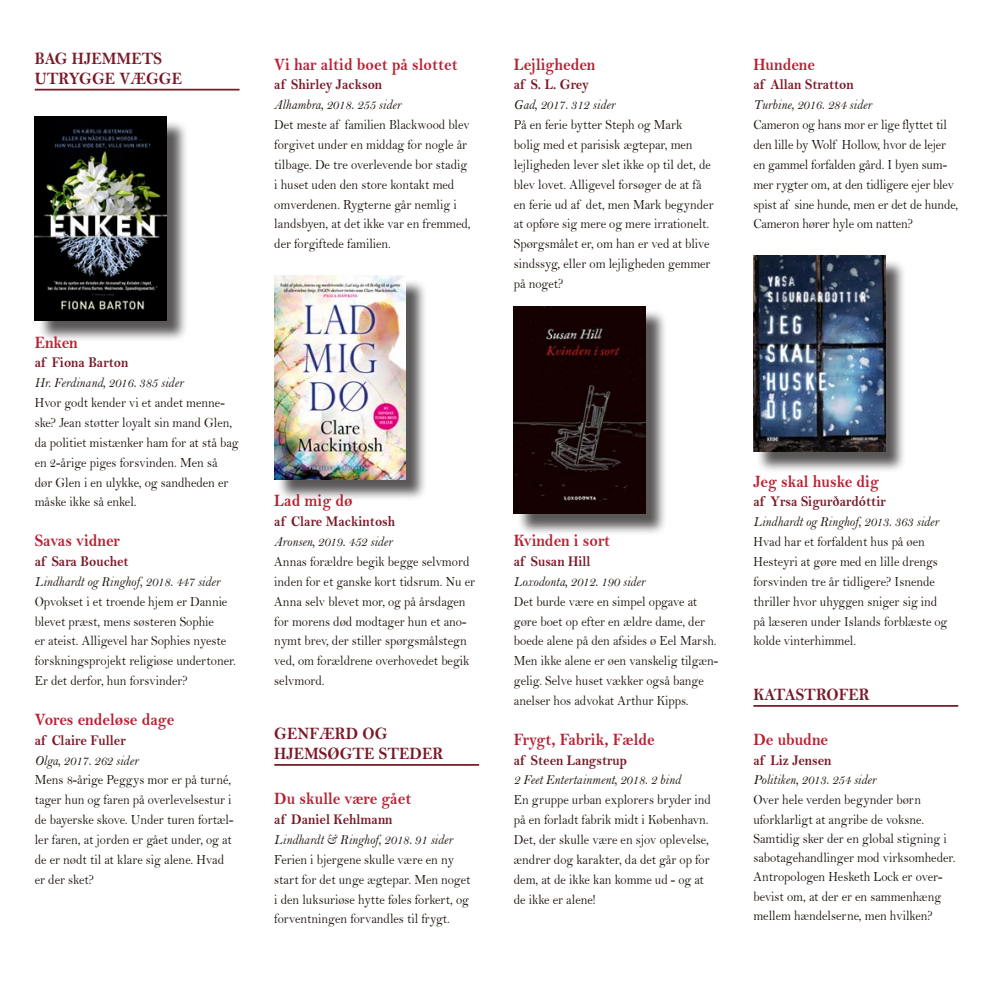
<style>
.page{position:relative;width:993px;height:993px;background:#fff}
.page>*{position:absolute;margin:0;border:0;box-sizing:border-box;transform-origin:0 0}
.titel{font:17.5px "Bell MT Bold";color:#b82133;scale:.9 1}
.underoverskrift{font:17.5px/19.2px "Bell MT Bold";color:#791928;scale:.9 1}
.forfatter{font:14.88px "Bell MT Bold";color:#791928;scale:.9 1}
.brød{font:14px/19.8px "Bell";color:#211713;scale:.9 1}
.forlag{font:14px "Bell MT Italic";color:#211713;scale:.9 1}
.titel-2{font:14px/19.2px "Bell";color:#211713;scale:.9 1}
</style>
<div class="page">
<hr style="left:35px;top:89px;width:204px;height:1px;background:#791928">
<div style="left:37px;top:119px;width:159px;height:230px;background:#231f20;opacity:.75"></div>
<img style="left:35px;top:117px;width:131px;height:203px">
<hr style="left:274px;top:763px;width:205px;height:2px;background:#791928">
<div style="left:277px;top:278px;width:158px;height:230px;background:#231f20;opacity:.75"></div>
<img style="left:274px;top:275px;width:132px;height:204px">
<div style="left:516px;top:309px;width:159px;height:234px;background:#231f20;opacity:.75"></div>
<img style="left:513px;top:306px;width:132px;height:207px">
<hr style="left:753px;top:704px;width:204px;height:2px;background:#791928">
<div style="left:755px;top:258px;width:159px;height:223px;background:#231f20;opacity:.75"></div>
<img style="left:753px;top:256px;width:131px;height:195px">
<p class="underoverskrift" style="left:35px;top:49px;width:165px">Bag hjemmets utrygge vægge</p>
<p class="titel" style="left:35px;top:331px;width:49px">Enken</p>
<p class="forfatter" style="left:35px;top:354px;width:105px">af Fiona Barton</p>
<p class="forlag" style="left:35px;top:374px;width:167px">Hr. Ferdinand, 2016. 385 sider</p>
<p class="brød" style="left:35px;top:392px;width:228px">Hvor godt kender vi et andet menne&shy;ske? Jean støtter loyalt sin mand Glen, da politiet mistænker ham for at stå bag en 2-årige piges forsvinden. Men så dør Glen i en ulykke, og sandheden er måske ikke så enkel.</p>
<p class="titel" style="left:35px;top:530px;width:96px">Savas vidner</p>
<p class="forfatter" style="left:35px;top:552px;width:106px">af Sara Bouchet</p>
<p class="forlag" style="left:35px;top:573px;width:207px">Lindhardt og Ringhof, 2018. 447 sider</p>
<p class="brød" style="left:35px;top:591px;width:225px">Opvokset i et troende hjem er Dannie blevet præst, mens søsteren Sophie<br>er ateist. Alligevel har Sophies nyeste forskningsprojekt religiøse undertoner.<br>Er det derfor, hun forsvinder?</p>
<p class="titel" style="left:35px;top:708px;width:156px">Vores endeløse dage</p>
<p class="forfatter" style="left:35px;top:731px;width:103px">af Claire Fuller</p>
<p class="forlag" style="left:35px;top:751px;width:117px">Olga, 2017. 262 sider</p>
<p class="brød" style="left:35px;top:769px;width:222px">Mens 8-årige Peggys mor er på turné, tager hun og faren på overlevelsestur i de bayerske skove. Under turen fortæl&shy;ler faren, at jorden er gået under, og at de er nødt til at klare sig alene. Hvad er der sket?</p>
<p class="titel" style="left:274px;top:53px;width:205px">Vi har altid boet på slottet</p>
<p class="forfatter" style="left:274px;top:76px;width:121px">af Shirley Jackson</p>
<p class="forlag" style="left:274px;top:96px;width:142px">Alhambra, 2018. 255 sider</p>
<p class="brød" style="left:274px;top:115px;width:220px">Det meste af familien Blackwood blev forgivet under en middag for nogle år tilbage. De tre overlevende bor stadig i huset uden den store kontakt med omverdenen. Rygterne går nemlig i landsbyen, at det ikke var en fremmed, der forgiftede familien.</p>
<p class="titel" style="left:274px;top:490px;width:88px">Lad mig dø</p>
<p class="forfatter" style="left:274px;top:512px;width:136px">af Clare Mackintosh</p>
<p class="forlag" style="left:274px;top:533px;width:133px">Aronsen, 2019. 452 sider</p>
<p class="brød" style="left:274px;top:551px;width:224px">Annas forældre begik begge selvmord inden for et ganske kort tidsrum. Nu er Anna selv blevet mor, og på årsdagen for morens død modtager hun et ano&shy;nymt brev, der stiller spørgsmålstegn ved, om forældrene overhovedet begik selvmord.</p>
<p class="underoverskrift" style="left:274px;top:724px;width:189px">Genfærd og hjemsøgte steder</p>
<p class="titel" style="left:274px;top:788px;width:154px">Du skulle være gået</p>
<p class="forfatter" style="left:274px;top:810px;width:133px">af Daniel Kehlmann</p>
<p class="forlag" style="left:274px;top:831px;width:200px">Lindhardt &amp; Ringhof, 2018. 91 sider</p>
<p class="brød" style="left:274px;top:849px;width:219px">Ferien i bjergene skulle være en ny start for det unge ægtepar. Men noget i den luksuriøse hytte føles forkert, og forventningen forvandles til frygt.</p>
<p class="titel" style="left:513px;top:53px;width:92px">Lejligheden</p>
<p class="forfatter" style="left:513px;top:76px;width:85px">af S. L. Grey</p>
<p class="forlag" style="left:513px;top:96px;width:114px">Gad, 2017. 312 sider</p>
<p class="brød" style="left:513px;top:115px;width:223px">På en ferie bytter Steph og Mark<br>bolig med et parisisk ægtepar, men lejligheden lever slet ikke op til det, de blev lovet. Alligevel forsøger de at få en ferie ud af det, men Mark begynder at opføre sig mere og mere irrationelt.<br>Spørgsmålet er, om han er ved at blive sindssyg, eller om lejligheden gemmer på noget?</p>
<p class="titel" style="left:753px;top:53px;width:70px">Hundene</p>
<p class="forfatter" style="left:753px;top:76px;width:113px">af Allan Stratton</p>
<p class="forlag" style="left:753px;top:96px;width:133px">Turbine, 2016. 284 sider</p>
<p class="brød" style="left:753px;top:115px;width:229px">Cameron og hans mor er lige flyttet til den lille by Wolf Hollow, hvor de lejer en gammel forfalden gård. I byen sum&shy;mer rygter om, at den tidligere ejer blev spist af sine hunde, men er det de hunde, Cameron hører hyle om natten?</p>
<p class="titel" style="left:513px;top:530px;width:109px">Kvinden i sort</p>
<p class="forfatter" style="left:513px;top:552px;width:87px">af Susan Hill</p>
<p class="forlag" style="left:513px;top:573px;width:147px">Loxodonta, 2012. 190 sider</p>
<p class="brød" style="left:513px;top:591px;width:228px">Det burde være en simpel opgave at gøre boet op efter en ældre dame, der boede alene på den afsides ø Eel Marsh.<br>Men ikke alene er øen vanskelig tilgæn&shy;gelig. Selve huset vækker også bange anelser hos advokat Arthur Kipps.</p>
<p class="titel" style="left:513px;top:728px;width:158px">Frygt, Fabrik, Fælde</p>
<p class="forfatter" style="left:513px;top:750px;width:127px">af Steen Langstrup</p>
<p class="forlag" style="left:513px;top:771px;width:187px">2 Feet Entertainment, 2018. 2 bind</p>
<p class="brød" style="left:513px;top:789px;width:220px">En gruppe urban explorers bryder ind på en forladt fabrik midt i København.<br>Det, der skulle være en sjov oplevelse, ændrer dog karakter, da det går op for dem, at de ikke kan komme ud - og at de ikke er alene!</p>
<p class="titel" style="left:753px;top:470px;width:141px">Jeg skal huske dig</p>
<p class="forfatter" style="left:753px;top:492px;width:149px">af Yrsa Sigurðardóttir</p>
<p class="forlag" style="left:753px;top:513px;width:207px">Lindhardt og Ringhof, 2013. 363 sider</p>
<p class="brød" style="left:753px;top:531px;width:217px">Hvad har et forfaldent hus på øen Hesteyri at gøre med en lille drengs forsvinden tre år tidligere? Isnende thriller hvor uhyggen sniger sig ind på læseren under Islands forblæste og kolde vinterhimmel.</p>
<p class="underoverskrift" style="left:753px;top:684px;width:131px">Katastrofer</p>
<p class="titel" style="left:753px;top:728px;width:84px">De ubudne</p>
<p class="forfatter" style="left:753px;top:750px;width:88px">af Liz Jensen</p>
<p class="forlag" style="left:753px;top:771px;width:138px">Politiken, 2013. 254 sider</p>
<p class="titel-2" style="left:753px;top:789px;width:226px">Over hele verden begynder børn uforklarligt at angribe de voksne.<br>Samtidig sker der en global stigning i sabotagehandlinger mod virksomheder.<br>Antropologen Hesketh Lock er over&shy;bevist om, at der er en sammenhæng mellem hændelserne, men hvilken?</p>
</div>
